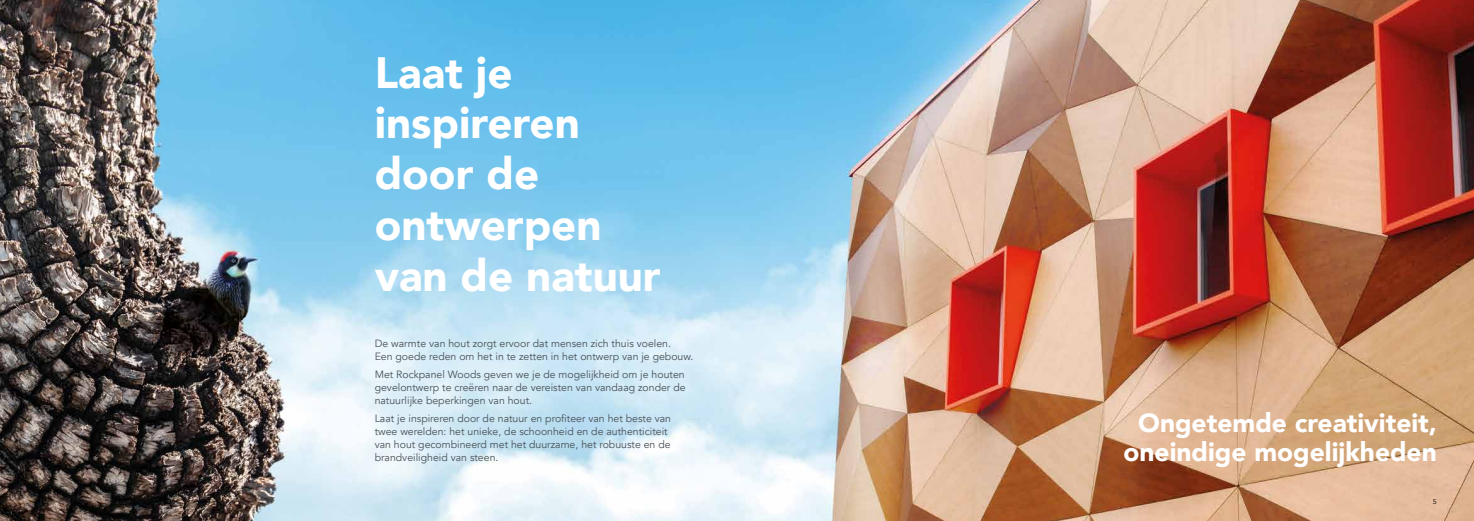
<style>
.page{position:relative;width:1474px;height:521px;background:#fff}
.page>*{position:absolute;margin:0;border:0;box-sizing:border-box;transform-origin:0 0}
.t1{font:900 43.75px/50.8px "Avenir";color:#fff}
.t2{font:900 26.25px/29.8px "Avenir";color:#fff;text-align:center}
.t3{font:10.5px/13.1px "Avenir";color:#485156}
.t4{font:7px "Avenir";color:#000}
</style>
<div class="page">
<img style="left:0;top:0;width:1473px;height:521px">
<h1 class="t1" style="left:375px;top:46px;width:287px">Laat je inspireren door de ontwerpen van de natuur</h1>
<p class="t3" style="left:375px;top:336px;width:320px">De warmte van hout zorgt ervoor dat mensen zich thuis voelen.<br>Een goede reden om het in te zetten in het ontwerp van je gebouw.</p>
<p class="t3" style="left:375px;top:368px;width:312px;text-align:justify">Met Rockpanel Woods geven we je de mogelijkheid om je houten gevelontwerp te creëren naar de vereisten van vandaag zonder de natuurlijke beperkingen van hout.</p>
<p class="t3" style="left:375px;top:412px;width:298px">Laat je inspireren door de natuur en profiteer van het beste van twee werelden: het unieke, de schoonheid en de authenticiteit van hout gecombineerd met het duurzame, het robuuste en de brandveiligheid van steen.</p>
<h2 class="t2" style="left:1123px;top:407px;width:315px">Ongetemde creativiteit, oneindige mogelijkheden</h2>
<p class="t4" style="left:1432px;top:497px;width:5px">5</p>
</div>
